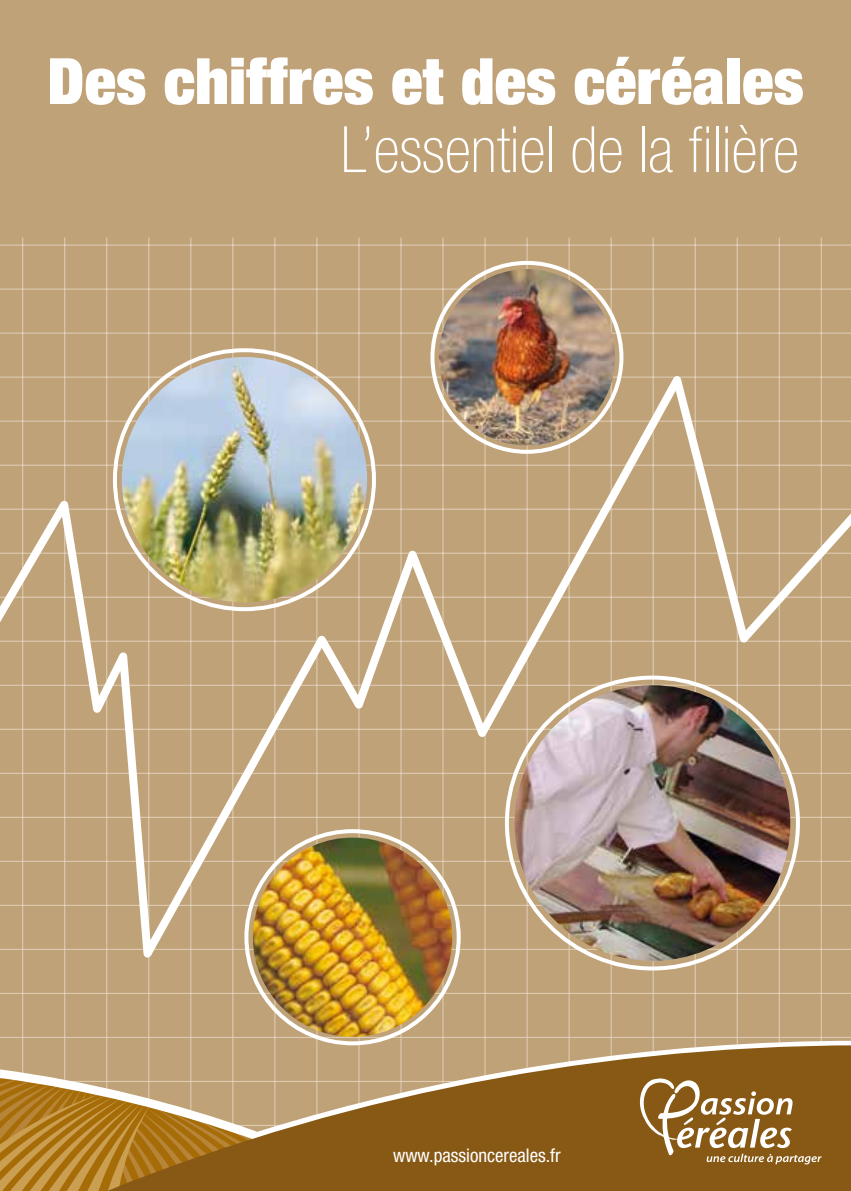
<style>
.page{position:relative;width:851px;height:1191px;background:#fff}
.page>*{position:absolute;margin:0;border:0;box-sizing:border-box;transform-origin:0 0}
.t1{font:900 expanded 64px "Helvetica Neue";letter-spacing:.01em;color:#fff}
.t2{font:100 condensed 64px "Helvetica Neue";color:#fff}
.t3{font:condensed 18.8px "Helvetica Neue";color:#fff}
</style>
<div class="page">
<div style="left:0;top:0;width:850px;height:1191px;background:#c0a278"></div>
<hr style="left:820px;top:238px;width:1px;height:895px;background:#e0d0b8">
<hr style="left:778px;top:238px;width:1px;height:895px;background:#e0d0b8">
<hr style="left:736px;top:238px;width:1px;height:895px;background:#e0d0b8">
<hr style="left:694px;top:238px;width:1px;height:895px;background:#e0d0b8">
<hr style="left:652px;top:238px;width:1px;height:895px;background:#e0d0b8">
<hr style="left:610px;top:238px;width:1px;height:895px;background:#e0d0b8">
<hr style="left:568px;top:238px;width:1px;height:895px;background:#e0d0b8">
<hr style="left:526px;top:238px;width:1px;height:895px;background:#e0d0b8">
<hr style="left:484px;top:238px;width:1px;height:895px;background:#e0d0b8">
<hr style="left:442px;top:238px;width:1px;height:895px;background:#e0d0b8">
<hr style="left:400px;top:238px;width:1px;height:895px;background:#e0d0b8">
<hr style="left:358px;top:238px;width:1px;height:895px;background:#e0d0b8">
<hr style="left:316px;top:238px;width:1px;height:895px;background:#e0d0b8">
<hr style="left:274px;top:238px;width:1px;height:895px;background:#e0d0b8">
<hr style="left:232px;top:238px;width:1px;height:895px;background:#e0d0b8">
<hr style="left:190px;top:238px;width:1px;height:895px;background:#e0d0b8">
<hr style="left:148px;top:238px;width:1px;height:895px;background:#e0d0b8">
<hr style="left:106px;top:238px;width:1px;height:895px;background:#e0d0b8">
<hr style="left:64px;top:238px;width:1px;height:895px;background:#e0d0b8">
<hr style="left:22px;top:238px;width:1px;height:895px;background:#e0d0b8">
<hr style="left:0;top:245px;width:850px;height:1px;background:#e0d0b8">
<hr style="left:0;top:289px;width:850px;height:1px;background:#e0d0b8">
<hr style="left:0;top:333px;width:850px;height:1px;background:#e0d0b8">
<hr style="left:0;top:993px;width:850px;height:1px;background:#e0d0b8">
<hr style="left:0;top:1037px;width:850px;height:1px;background:#e0d0b8">
<svg style="left:0;top:1140px;width:28px;height:51px"></svg>
<svg style="left:0;top:1040px;width:850px;height:100px"></svg>
<svg style="left:28px;top:1045px;width:822px;height:146px;fill:#885915"></svg>
<svg style="left:639px;top:1076px;width:182px;height:88px;background:#a07a44"></svg>
<img style="left:253px;top:837px;width:199px;height:200px;border-radius:100px">
<img style="left:438px;top:269px;width:177px;height:176px;border-radius:88px">
<img style="left:0;top:358px;width:850px;height:622px">
<p class="t1" style="left:47px;top:40px;width:757px">Des chiffres et des céréales</p>
<p class="t2" style="left:340px;top:114px;width:460px">L’essentiel de la filière</p>
<p class="t3" style="left:393px;top:1144px;width:169px">www.passioncereales.fr</p>
</div>
